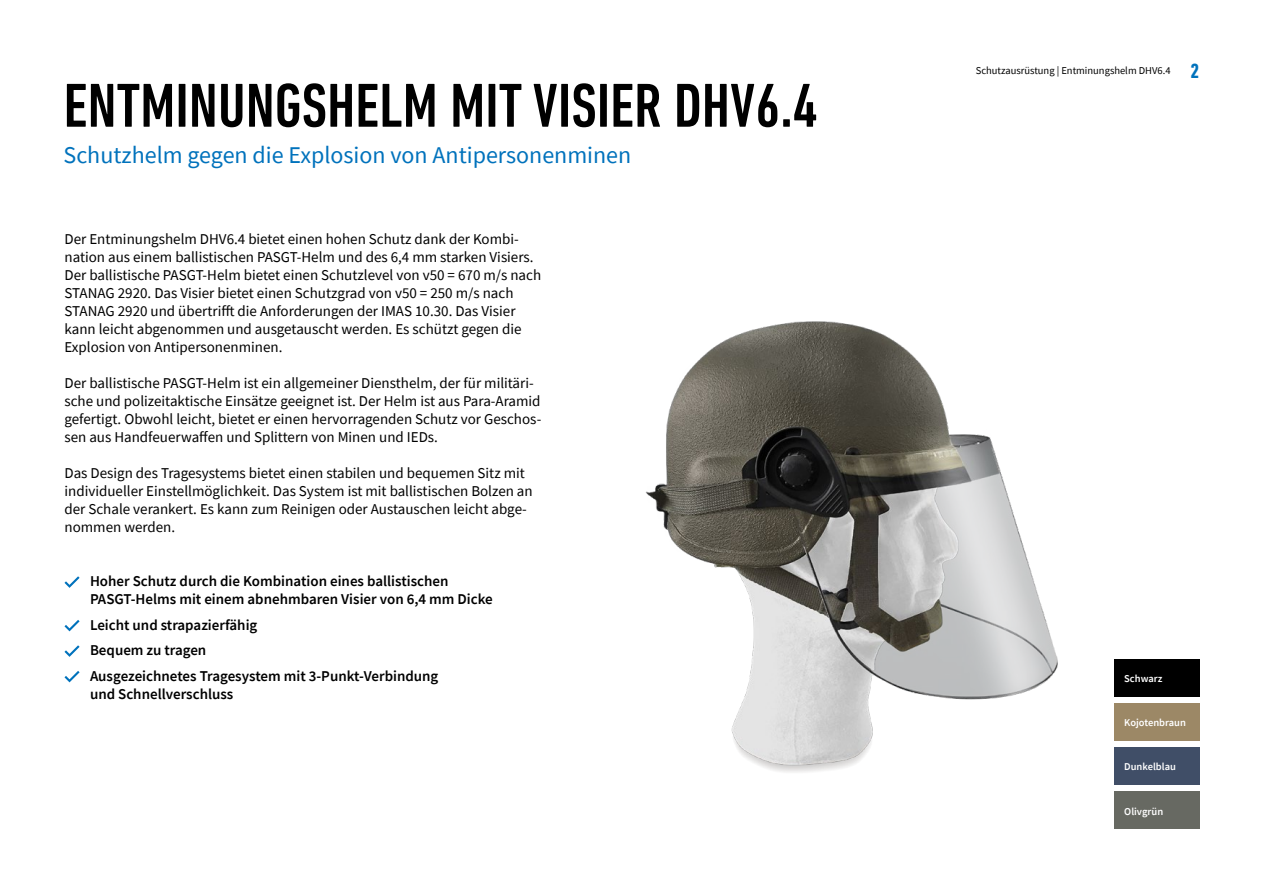
<style>
.page{position:relative;width:1263px;height:893px;background:#fff}
.page>*{position:absolute;margin:0;border:0;box-sizing:border-box;transform-origin:0 0}
.t1{font:500 condensed 63px "DIN Next LT Pro";color:#000}
.t2{font:24px "Source Sans Pro";color:#0072bc}
.t3{font:700 condensed 21px "DIN Next LT Pro";color:#0072bc}
.t4{font:15px/18px "Source Sans Pro";color:#000}
.t5{font:600 15px/25.5px "Source Sans Pro";color:#000}
.t6{font:10.5px "Source Sans Pro";color:#000}
.t7{font:600 10.5px "Source Sans Pro";color:#fff}
</style>
<div class="page">
<svg style="left:64px;top:576px;width:16px;height:12px"></svg>
<svg style="left:64px;top:620px;width:16px;height:11px"></svg>
<svg style="left:64px;top:645px;width:16px;height:12px"></svg>
<svg style="left:64px;top:671px;width:16px;height:11px"></svg>
<img style="left:645px;top:321px;width:413px;height:452px">
<div style="left:1114px;top:659px;width:85px;height:38px;background:#000"></div>
<div style="left:1114px;top:703px;width:85px;height:38px;background:#9c8866"></div>
<div style="left:1114px;top:747px;width:85px;height:38px;background:#404e67"></div>
<div style="left:1114px;top:792px;width:85px;height:37px;background:#676962"></div>
<h1 class="t1" style="left:64px;top:70px;width:756px">ENTMINUNGSHELM MIT VISIER DHV6.4</h1>
<h2 class="t2" style="left:64px;top:139px;width:569px">Schutzhelm gegen die Explosion von Antipersonenminen</h2>
<p class="t4" style="left:64px;top:230px;width:456px">Der Entminungshelm DHV6.4 bietet einen hohen Schutz dank der Kombi-</p>
<p class="t4" style="left:64px;top:266px;width:478px">Der ballistische PASGT-Helm bietet einen Schutzlevel von v50 = 670 m s/ nach STANAG 2920. Das Visier bietet einen Schutzgrad von v50 = 250 m s/ nach STANAG 2920 und übertrifft die Anforderungen der IMAS 10.30. Das Visier kann leicht abgenommen und ausgetauscht werden. Es schützt gegen die Explosion von Antipersonenminen.</p>
<p class="t4" style="left:64px;top:248px;width:471px">nation aus einem ballistischen PASGT-Helm und des 6,4 mm starken Visiers.</p>
<p class="t4" style="left:64px;top:374px;width:471px">Der ballistische PASGT-Helm ist ein allgemeiner Diensthelm, der für militäri-</p>
<p class="t4" style="left:64px;top:428px;width:375px">sen aus Handfeuerwaffen und Splittern von Minen und IEDs.</p>
<p class="t4" style="left:64px;top:392px;width:478px">sche und polizeitaktische Einsätze geeignet ist. Der Helm ist aus Para-Aramid</p>
<p class="t4" style="left:64px;top:410px;width:478px">gefertigt. Obwohl leicht, bietet er einen hervorragenden Schutz vor Geschos-</p>
<p class="t4" style="left:64px;top:464px;width:470px">Das Design des Tragesystems bietet einen stabilen und bequemen Sitz mit individueller Einstellmöglichkeit. Das System ist mit ballistischen Bolzen an</p>
<p class="t4" style="left:64px;top:518px;width:112px">nommen werden.</p>
<p class="t4" style="left:64px;top:500px;width:464px">der Schale verankert. Es kann zum Reinigen oder Austauschen leicht abge-</p>
<p class="t5" style="left:90px;top:572px;width:404px;line-height:18px">Hoher Schutz durch die Kombination eines ballistischen<br>PASGT-Helms mit einem abnehmbaren Visier von 6,4 mm Dicke</p>
<p class="t5" style="left:90px;top:612px;width:350px">Leicht und strapazierfähig<br>Bequem zu tragen<br>Ausgezeichnetes Tragesystem mit 3-Punkt-Verbindung</p>
<p class="t5" style="left:90px;top:681px;width:145px">und Schnellverschluss</p>
<p class="t6" style="left:976px;top:64px;width:196px">Schutzausrüstung | Entminungshelm DHV6.4</p>
<h3 class="t3" style="left:1190px;top:59px;width:10px">2</h3>
<p class="t7" style="left:1124px;top:672px;width:40px">Schwarz</p>
<p class="t7" style="left:1124px;top:716px;width:63px">Kojotenbraun</p>
<p class="t7" style="left:1124px;top:760px;width:53px">Dunkelblau</p>
<p class="t7" style="left:1124px;top:804px;width:40px">Olivgrün</p>
</div>
